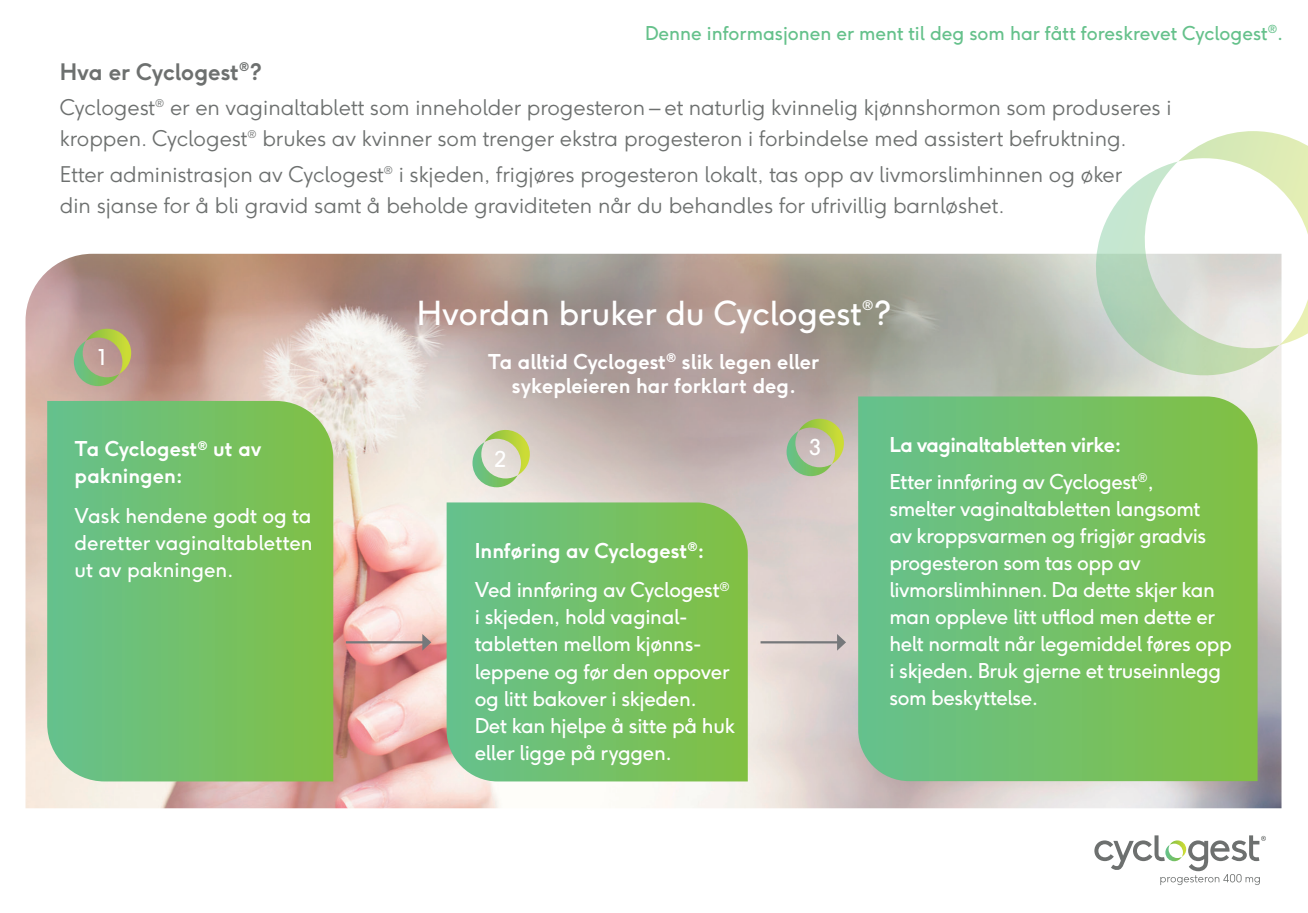
<style>
.page{position:relative;width:1308px;height:913px;background:#fff}
.page>*{position:absolute;margin:0;border:0;box-sizing:border-box;transform-origin:0 0}
.t1{font:32.85px "F37 Ginger";color:#fff}
.t2{font:700 22.5px "F37 Ginger";color:#6d706f}
.t3{font:21.6px "F37 Ginger";color:#fff}
.t4{font:300 21.38px/31.5px "F37 Ginger";color:#6d706f}
.t5{font:20.25px/27px "F37 Ginger";letter-spacing:-.02em;color:#fff}
.t6{font:700 20.25px/27px "F37 Ginger";color:#fff}
.t7{font:18.9px "F37 Ginger";color:#65c18b}
.t8{font:13.05px "F37 Ginger";color:#fff}
.s1{font-weight:700}
</style>
<div class="page">
<img style="left:26px;top:254px;width:1255px;height:553px">
<svg style="left:1083px;top:131px;width:224px;height:251px"></svg>
<hr style="left:760px;top:641px;width:78px;height:2px;background:#76787b">
<svg style="left:837px;top:633px;width:9px;height:17px"></svg>
<svg style="left:74px;top:328px;width:57px;height:58px;background:#aeab7d"></svg>
<svg style="left:47px;top:401px;width:286px;height:380px;background:#74c06b"></svg>
<hr style="left:346px;top:641px;width:77px;height:2px;background:#76787b">
<svg style="left:422px;top:633px;width:9px;height:17px"></svg>
<svg style="left:1094px;top:835px;width:172px;height:49px"></svg>
<svg style="left:446px;top:502px;width:301px;height:279px;background:#75c069"></svg>
<svg style="left:472px;top:429px;width:58px;height:58px;background:#c7d6a9"></svg>
<svg style="left:858px;top:396px;width:399px;height:384px;background:#74c06a"></svg>
<svg style="left:786px;top:418px;width:58px;height:58px;background:#b5bf95"></svg>
<p class="t7" style="left:645px;top:21px;width:640px">Denne informasjonen er ment til deg som har fått foreskrevet Cyclogest<sup>®</sup>.</p>
<p class="t2" style="left:60px;top:57px;width:203px">Hva er Cyclogest<sup>®</sup>?</p>
<p class="t4" style="left:60px;top:91px;width:1113px">Cyclogest<sup>®</sup> er en vaginaltablett som inneholder progesteron – et naturlig kvinnelig kjønnshormon som produseres i kroppen. Cyclogest<sup>®</sup> brukes av kvinner som trenger ekstra progesteron i forbindelse med assistert befruktning.</p>
<p class="t4" style="left:60px;top:158px;width:1064px">Etter administrasjon av Cyclogest<sup>®</sup> i skjeden, frigjøres progesteron lokalt, tas opp av livmorslimhinnen og øker din sjanse for å bli gravid samt å beholde graviditeten når du behandles for ufrivillig barnløshet.</p>
<p class="t3" style="left:98px;top:343px;width:10px">1</p>
<p class="t6" style="left:75px;top:435px;width:188px">Ta Cyclogest<sup>®</sup> ut av pakningen:</p>
<p class="t5" style="left:75px;top:502px;width:239px;text-align:justify">Vask hendene godt og ta deretter vaginaltabletten ut av pakningen.</p>
<h1 class="t1" style="left:417px;top:292px;width:476px">Hvordan bruker du Cyclogest ?</h1>
<p class="t8" style="left:862px;top:297px;width:13px">®</p>
<p class="t6" style="left:488px;top:349px;width:333px;line-height:24.3px;text-align:center">Ta alltid Cyclogest<sup>®</sup> slik legen eller sykepleieren har forklart deg.</p>
<p class="t3" style="left:494px;top:445px;width:14px">2</p>
<p class="t5" style="left:475px;top:530px;width:256px;line-height:39.8px"><span class="s1">Innføring av Cyclogest</span><sup>®</sup><span class="s1">:<br></span>Ved innføring av Cyclogest<sup>®</sup></p>
<p class="t5" style="left:475px;top:603px;width:262px">i skjeden, hold vaginal&shy;tabletten mellom kjønns&shy;leppene og før den oppover og litt bakover i skjeden.<br>Det kan hjelpe å sitte på huk eller ligge på ryggen.</p>
<p class="t3" style="left:808px;top:433px;width:14px">3</p>
<p class="t5" style="left:889px;top:426px;width:266px;line-height:36.7px"><span class="s1">La vaginaltabletten virke:<br></span>Etter innføring av Cyclogest<sup>®</sup>,</p>
<p class="t5" style="left:889px;top:494px;width:344px">smelter vaginaltabletten langsomt<br>av kroppsvarmen og frigjør gradvis progesteron som tas opp av livmorslimhinnen. Da dette skjer kan man oppleve litt utflod men dette er helt normalt når legemiddel føres opp i skjeden. Bruk gjerne et truseinnlegg som beskyttelse.</p>
</div>
